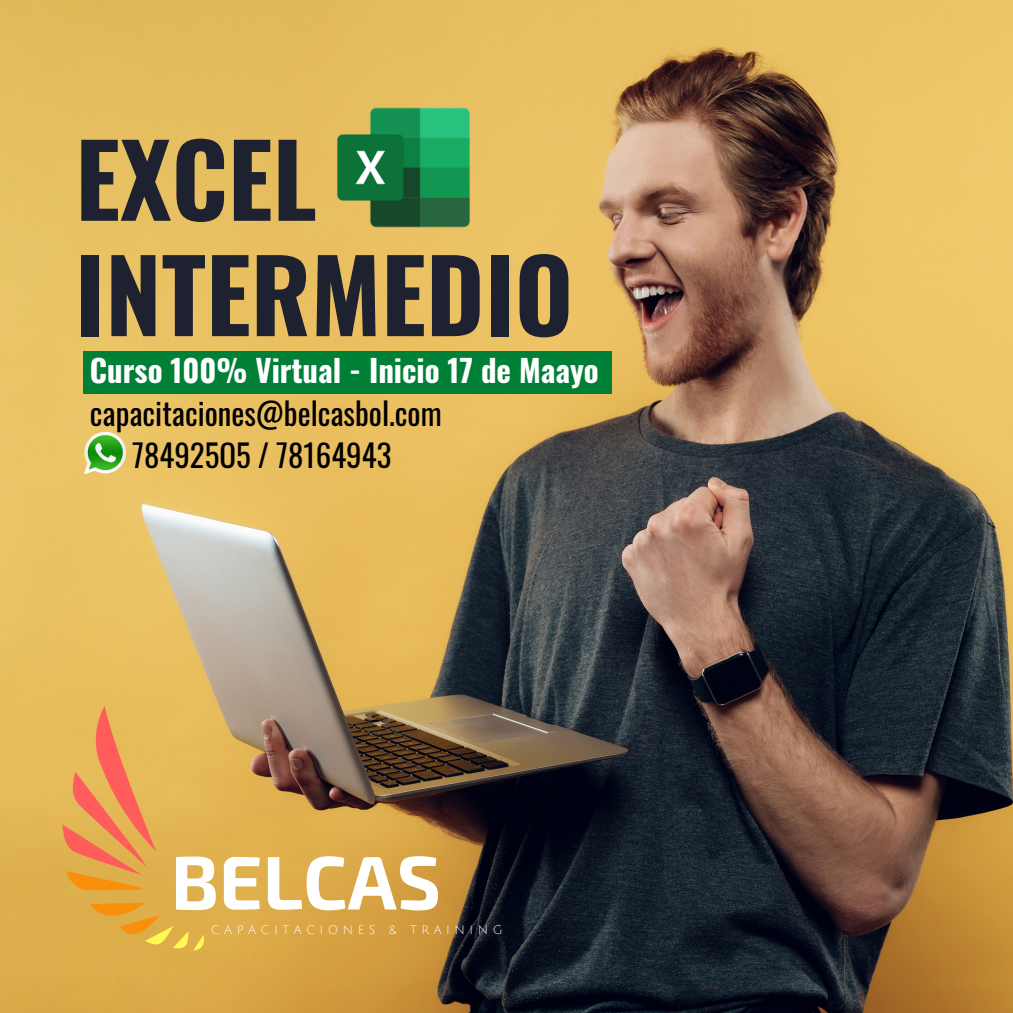
<style>
.page{position:relative;width:1013px;height:1013px;background:#fff}
.page>*{position:absolute;margin:0;border:0;box-sizing:border-box;transform-origin:0 0}
.t1{font:700 100px/115.2px "Oswald";color:#1e2230}
.t2{font:700 75.88px "Exo 2";color:#fff}
.t3{font:30.88px "Oswald";color:#000}
.t4{font:700 30.88px "Oswald";color:#fff}
.t5{font:12px "Julius Sans One";letter-spacing:.38em;color:#fff}
</style>
<div class="page">
<img style="left:0;top:0;width:1012px;height:1012px">
<img style="left:324px;top:88px;width:158px;height:159px">
<div style="left:83px;top:351px;width:529px;height:42px;background:#008037"></div>
<img style="left:82px;top:431px;width:46px;height:45px">
<svg style="left:63px;top:706px;width:93px;height:184px;background:#eb9f54"></svg>
<svg style="left:90px;top:902px;width:114px;height:48px;background:#e3ae41"></svg>
<p class="t1" style="left:75px;top:118px;width:499px">EXCEL<br>INTERMEDIO</p>
<p class="t4" style="left:90px;top:346px;width:510px">Curso 100% Virtual - Inicio 17 de Maayo</p>
<p class="t3" style="left:90px;top:389px;width:353px">capacitaciones@belcasbol.com</p>
<p class="t3" style="left:132px;top:431px;width:261px">784925O5 / 78164943</p>
<p class="t2" style="left:171px;top:832px;width:272px">BELCAS</p>
<p class="t5" style="left:211px;top:923px;width:293px">CAPACITACIONES &amp; TRAINING</p>
</div>
